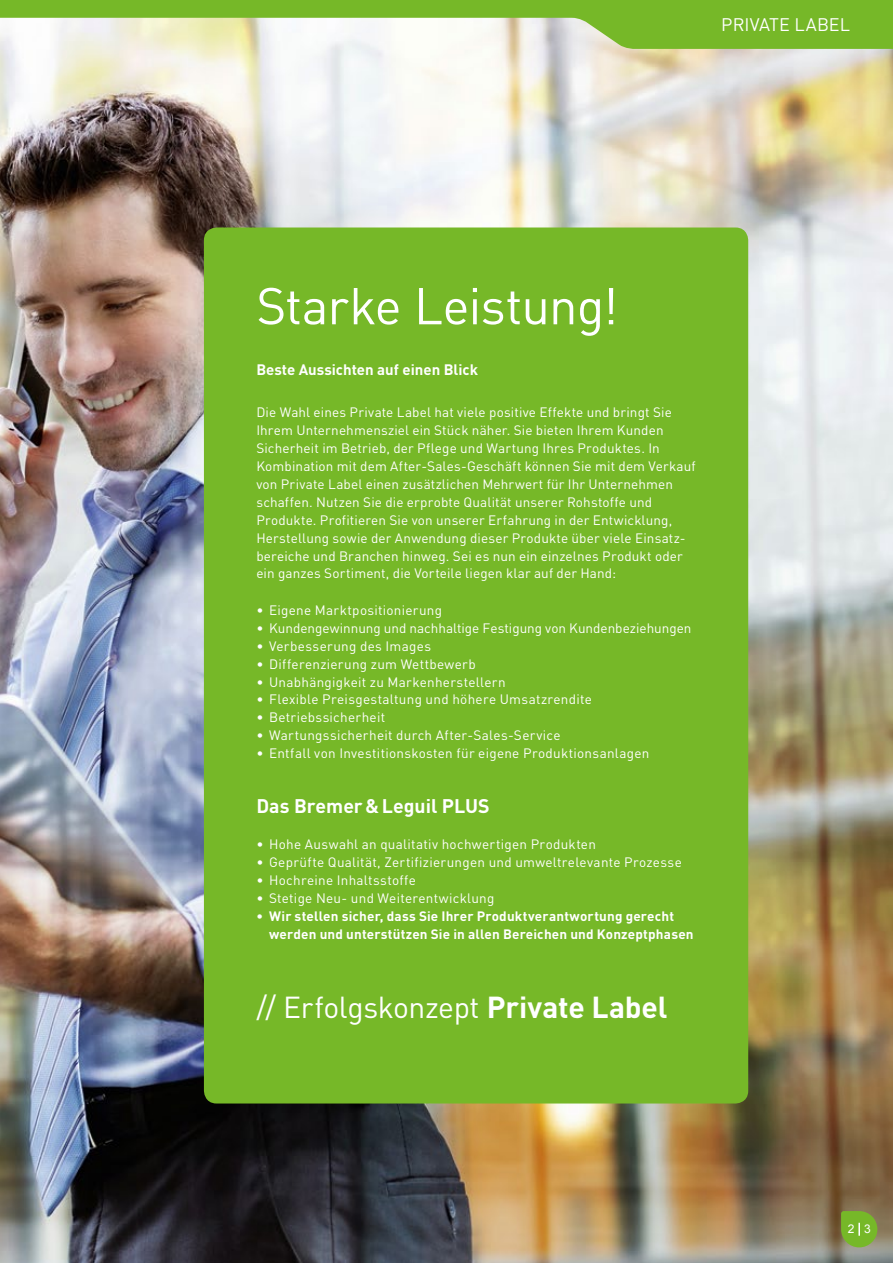
<style>
.page{position:relative;width:893px;height:1263px;background:#fff}
.page>*{position:absolute;margin:0;border:0;box-sizing:border-box;transform-origin:0 0}
.t1{font:51px "DINOT";letter-spacing:-.02em;color:#fff}
.t2{font:30px "DINOT";letter-spacing:-.01em;color:#fff}
.t3{font:700 19.5px "DINOT";letter-spacing:-.005em;color:#fff}
.t4{font:18px "DINOT";color:#fff}
.t5{font:700 15px "DINOT";color:#fff}
.t6{font:13.5px/18px "DINOT";letter-spacing:.015em;color:#fff}
.t7{font:700 13.5px/18px "DINOT";letter-spacing:.01em;color:#fff}
.t8{font:12px "Arial";color:#fff}
.s1{font-weight:700}
</style>
<div class="page">
<img style="left:0;top:49px;width:893px;height:1214px">
<svg style="left:841px;top:1211px;width:36px;height:36px"></svg>
<div style="left:204px;top:227px;width:544px;height:876px;background:#76b828;border-radius:13px"></div>
<svg style="left:0;top:0;width:893px;height:49px"></svg>
<h3 class="t4" style="left:721px;top:13px;width:130px">PRIVATE LABEL</h3>
<h1 class="t1" style="left:256px;top:274px;width:363px">Starke Leistung!</h1>
<p class="t5" style="left:256px;top:360px;width:223px">Beste Aussichten auf einen Blick</p>
<p class="t6" style="left:256px;top:402px;width:441px">Die Wahl eines Private Label hat viele positive Effekte und bringt Sie Ihrem Unternehmensziel ein Stück näher. Sie bieten Ihrem Kunden Sicherheit im Betrieb, der Pflege und Wartung Ihres Produktes. In Kombination mit dem After-Sales-Geschäft können Sie mit dem Verkauf von Private Label einen zusätzlichen Mehrwert für Ihr Unternehmen schaffen. Nutzen Sie die erprobte Qualität unserer Rohstoffe und Produkte. Profitieren Sie von unserer Erfahrung in der Entwicklung, Herstellung sowie der Anwendung dieser Produkte über viele Einsatz&shy;bereiche und Branchen hinweg. Sei es nun ein einzelnes Produkt oder ein ganzes Sortiment, die Vorteile liegen klar auf der Hand:</p>
<p class="t6" style="left:256px;top:600px;width:187px">• Eigene Marktpositionierung</p>
<p class="t6" style="left:256px;top:618px;width:437px">• Kundengewinnung und nachhaltige Festigung von Kundenbeziehungen</p>
<p class="t6" style="left:256px;top:636px;width:176px">• Verbesserung des Images</p>
<p class="t6" style="left:256px;top:654px;width:221px">• Differenzierung zum Wettbewerb</p>
<p class="t6" style="left:256px;top:672px;width:251px">• Unabhängigkeit zu Markenherstellern</p>
<p class="t6" style="left:256px;top:690px;width:337px">• Flexible Preisgestaltung und höhere Umsatzrendite</p>
<p class="t6" style="left:256px;top:708px;width:130px">• Betriebssicherheit</p>
<p class="t6" style="left:256px;top:726px;width:306px">• Wartungssicherheit durch After-Sales-Service</p>
<p class="t6" style="left:256px;top:744px;width:395px">• Entfall von Investitionskosten für eigene Produktionsanlagen</p>
<h3 class="t3" style="left:256px;top:793px;width:235px">Das Bremer&amp;Leguil PLUS</h3>
<p class="t6" style="left:256px;top:834px;width:341px">• Hohe Auswahl an qualitativ hochwertigen Produkten</p>
<p class="t6" style="left:256px;top:852px;width:427px">• Geprüfte Qualität, Zertifizierungen und umweltrelevante Prozesse</p>
<p class="t6" style="left:256px;top:870px;width:161px">• Hochreine Inhaltsstoffe</p>
<p class="t6" style="left:256px;top:888px;width:240px">• Stetige Neu- und Weiterentwicklung</p>
<p class="t7" style="left:269px;top:906px;width:426px;text-indent:-13px">• Wir stellen sicher, dass Sie Ihrer Produktverantwortung gerecht werden und unterstützen Sie in allen Bereichen und Konzeptphasen</p>
<h2 class="t2" style="left:256px;top:988px;width:413px">// Erfolgskonzept <span class="s1">Private Label</span></h2>
<p class="t8" style="left:848px;top:1221px;width:25px">2 3</p>
</div>
